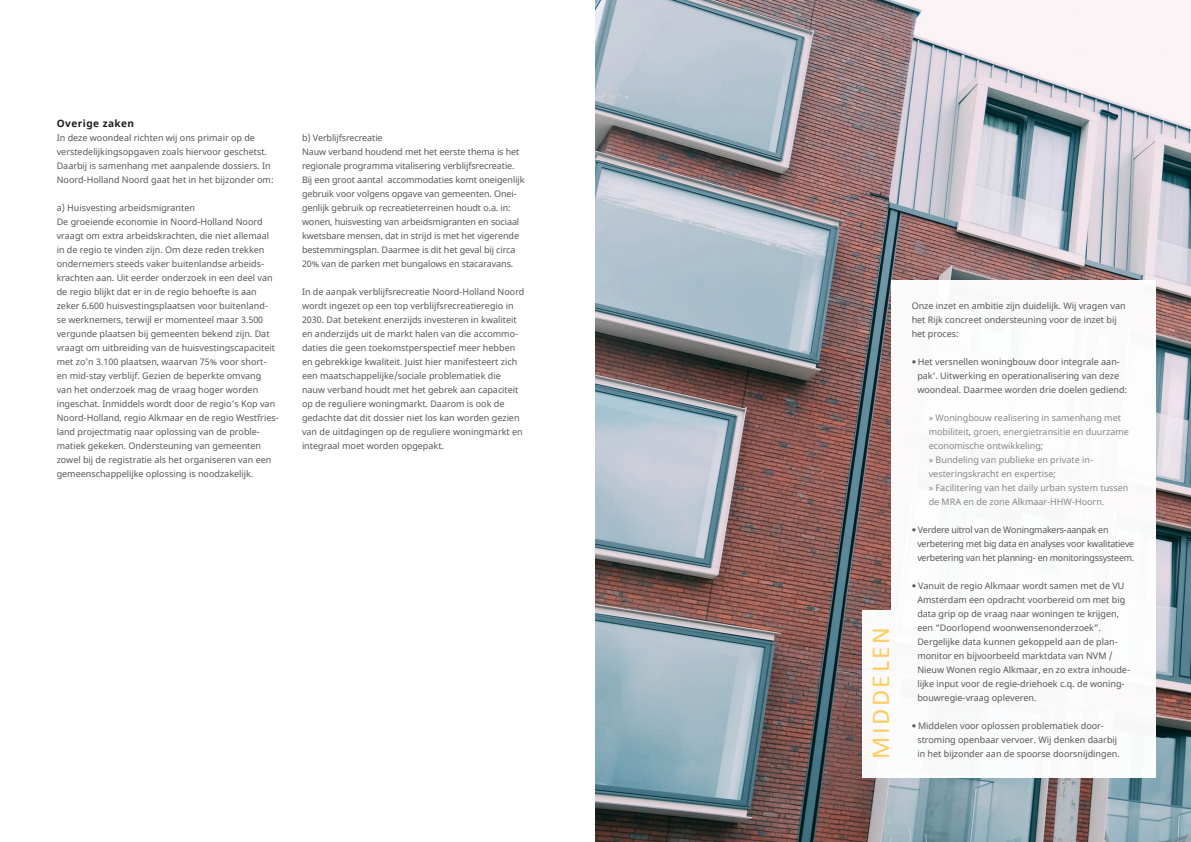
<style>
.page{position:relative;width:1191px;height:842px;background:#fff}
.page>*{position:absolute;margin:0;border:0;box-sizing:border-box;transform-origin:0 0}
.t1{font:26px "Calibri";letter-spacing:.1em;color:#fecd62}
.t2{font:700 10px "Noto Sans";letter-spacing:.05em;color:#1d1d1b}
.t3{font:9px/14px "Noto Sans";color:#575756}
.t4{font:9px/14px "Noto Sans";color:#878787}
.t5{font:9px/14px "Noto Sans";letter-spacing:-.02em;color:#575756}
.s1{font-family:"Avenir";font-weight:300}
</style>
<div class="page">
<img style="left:595px;top:0;width:596px;height:842px">
<div style="left:890px;top:281px;width:265px;height:497px;background:#fff"></div>
<div style="left:861px;top:610px;width:29px;height:168px;background:#fff"></div>
<p class="t2" style="left:57px;top:116px;width:79px">Overige zaken</p>
<p class="t3" style="left:57px;top:131px;width:218px">In deze woondeal richten wij ons primair op de verstedelijkingsopgaven zoals hiervoor geschetst.<br>Daarbij is samenhang met aanpalende dossiers. In Noord-Holland Noord gaat het in het bijzonder om:</p>
<p class="t3" style="left:57px;top:201px;width:224px">a) Huisvesting arbeidsmigranten<br>De groeiende economie in Noord-Holland Noord vraagt om extra arbeidskrachten, die niet allemaal in de regio te vinden zijn. Om deze reden trekken ondernemers steeds vaker buitenlandse arbeids&shy;krachten aan. Uit eerder onderzoek in een deel van de regio blijkt dat er in de regio behoefte is aan zeker 6.600 huisvestingsplaatsen voor buitenland&shy;se werknemers, terwijl er momenteel maar 3.500 vergunde plaatsen bij gemeenten bekend zijn. Dat vraagt om uitbreiding van de huisvestingscapaciteit met zo’n 3.100 plaatsen, waarvan 75% voor short&shy;en mid-stay verblijf. Gezien de beperkte omvang van het onderzoek mag de vraag hoger worden ingeschat. Inmiddels wordt door de regio’s Kop van Noord-Holland, regio Alkmaar en de regio Westfries&shy;land projectmatig naar oplossing van de proble&shy;matiek gekeken. Ondersteuning van gemeenten zowel bij de registratie als het organiseren van een gemeenschappelijke oplossing is noodzakelijk.</p>
<p class="t3" style="left:302px;top:131px;width:224px">b) Verblijfsrecreatie<br>Nauw verband houdend met het eerste thema is het regionale programma vitalisering verblijfsrecreatie.<br>Bij een groot aantal accommodaties komt oneigenlijk gebruik voor volgens opgave van gemeenten. Onei&shy;genlijk gebruik op recreatieterreinen houdt o.a. in: wonen, huisvesting van arbeidsmigranten en sociaal kwetsbare mensen, dat in strijd is met het vigerende bestemmingsplan. Daarmee is dit het geval bij circa 20% van de parken met bungalows en stacaravans.</p>
<p class="t3" style="left:302px;top:285px;width:224px">In de aanpak verblijfsrecreatie Noord-Holland Noord wordt ingezet op een top verblijfsrecreatieregio in 2030. Dat betekent enerzijds investeren in kwaliteit en anderzijds uit de markt halen van die accommo&shy;daties die geen toekomstperspectief meer hebben en gebrekkige kwaliteit. Juist hier manifesteert zich een maatschappelijke/sociale problematiek die nauw verband houdt met het gebrek aan capaciteit op de reguliere woningmarkt. Daarom is ook de gedachte dat dit dossier niet los kan worden gezien van de uitdagingen op de reguliere woningmarkt en integraal moet worden opgepakt.</p>
<h1 class="t1" style="left:864px;top:759px;width:134px;rotate:-90deg">MIDDELEN</h1>
<p class="t3" style="left:911px;top:299px;width:215px">Onze inzet en ambitie zijn duidelijk. Wij vragen van het Rijk concreet ondersteuning voor de inzet bij het proces:</p>
<p class="t3" style="left:917px;top:355px;width:211px;text-indent:-6px"><span class="s1">•</span> Het versnellen woningbouw door integrale aan&shy;pak’. Uitwerking en operationalisering van deze woondeal. Daarmee worden drie doelen gediend:</p>
<p class="t4" style="left:928px;top:411px;width:202px">» Woningbouw realisering in samenhang met mobiliteit, groen, energietransitie en duurzame economische ontwikkeling;<br>» Bundeling van publieke en private in&shy;vesteringskracht en expertise;<br>» Facilitering van het daily urban system tussen de MRA en de zone Alkmaar-HHW-Hoorn.</p>
<p class="t5" style="left:917px;top:523px;width:218px;text-indent:-6px"><span class="s1">•</span> Verdere uitrol van de Woningmakers-aanpak en verbetering met big data en analyses voor kwalitatieve verbetering van het planning- en monitoringssysteem.</p>
<p class="t3" style="left:917px;top:579px;width:214px;text-indent:-6px"><span class="s1">•</span> Vanuit de regio Alkmaar wordt samen met de VU Amsterdam een opdracht voorbereid om met big data grip op de vraag naar woningen te krijgen, een “Doorlopend woonwensenonderzoek”.<br>Dergelijke data kunnen gekoppeld aan de plan&shy;monitor en bijvoorbeeld marktdata van NVM / Nieuw Wonen regio Alkmaar, en zo extra inhoude&shy;lijke input voor de regie-driehoek c.q. de woning&shy;bouwregie-vraag opleveren.</p>
<p class="t3" style="left:917px;top:719px;width:201px;text-indent:-6px"><span class="s1">•</span> Middelen voor oplossen problematiek door&shy;stroming openbaar vervoer. Wij denken daarbij</p>
<p class="t3" style="left:917px;top:747px;width:204px">in het bijzonder aan de spoorse doorsnijdingen.</p>
</div>
